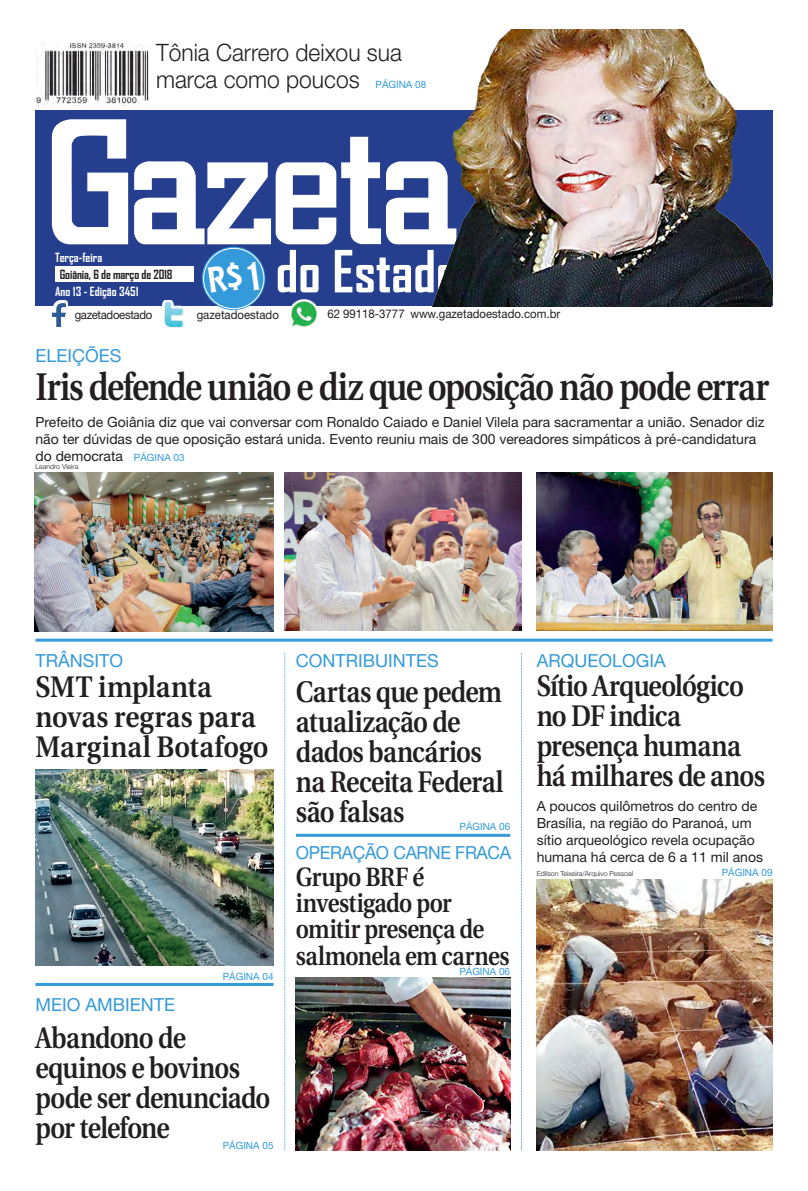
<style>
.page{position:relative;width:808px;height:1191px;background:#fff}
.page>*{position:absolute;margin:0;border:0;box-sizing:border-box;transform-origin:0 0}
.t1{font:700 55.6px "Agency FB";color:#fff}
.Manchete{font:600 38.5px "Utopia";letter-spacing:-.04em;color:#231f20;scale:.85 1}
.Manchete-2{font:600 29.7px/30px "Utopia";letter-spacing:-.025em;color:#231f20;scale:.86 1}
.Manchete-3{font:600 29.7px/30px "Utopia";color:#231f20;scale:.91 1}
.Manchete-4{font:600 26.4px/26px "Utopia";letter-spacing:-.025em;color:#231f20;scale:.86 1}
.t2{font:300 24px/27px "Helvetica Neue";color:#231f20;scale:.95 1}
.Retranca{font:18px "Helvetica Neue";color:#349ada}
.Retranca-2{font:18px "Helvetica Neue";letter-spacing:-.02em;color:#349ada}
.txt_colunas{font:14px/17px "Helvetica Neue";color:#231f20}
.t3{font:700 12.1px "Agency FB";color:#fff}
.t4{font:700 12.1px "Agency FB";letter-spacing:-.01em;color:#231f20}
.t5{font:12px "Helvetica Neue";color:#231f20;scale:.95 1}
.t6{font:12px "Helvetica Neue";letter-spacing:-.03em;color:#231f20;scale:.95 1}
.Retranca-3{font:10px "Helvetica Neue";color:#349ada}
.Crédito_Fotógrafo{font:300 7px "Helvetica Neue";color:#231f20}
</style>
<div class="page">
<svg style="left:285px;top:653px;width:1px;height:497px"></svg>
<svg style="left:521px;top:653px;width:1px;height:497px"></svg>
<hr style="left:35px;top:638px;width:737px;height:3px;background:#349ada">
<hr style="left:35px;top:983px;width:239px;height:3px;background:#349ada">
<hr style="left:296px;top:834px;width:214px;height:3px;background:#349ada">
<div style="left:35px;top:110px;width:737px;height:196px;background:#253f8e"></div>
<svg style="left:52px;top:119px;width:76px;height:125px"></svg>
<svg style="left:134px;top:137px;width:229px;height:107px"></svg>
<img style="left:162px;top:300px;width:22px;height:29px">
<img style="left:290px;top:299px;width:28px;height:28px">
<div style="left:55px;top:266px;width:138px;height:15px;background:#fff"></div>
<svg style="left:202px;top:247px;width:63px;height:63px"></svg>
<div style="left:203px;top:248px;width:61px;height:61px;border:1px solid #fff;border-radius:50%"></div>
<svg style="left:55px;top:300px;width:13px;height:27px"></svg>
<img style="left:52px;top:303px;width:13px;height:23px">
<img style="left:363px;top:30px;width:409px;height:276px">
<img style="left:35px;top:43px;width:113px;height:63px">
<img style="left:35px;top:472px;width:239px;height:159px">
<img style="left:537px;top:472px;width:235px;height:158px">
<img style="left:285px;top:472px;width:237px;height:158px">
<img style="left:35px;top:769px;width:239px;height:196px">
<img style="left:296px;top:977px;width:214px;height:173px">
<img style="left:537px;top:879px;width:235px;height:271px">
<div style="left:208px;top:262px;width:51px;height:31px;background:#349ada"></div>
<p class="t2" style="left:156px;top:39px;width:260px">Tônia Carrero deixou sua marca como poucos</p>
<p class="Retranca-3" style="left:376px;top:78px;width:52px">PÁGINA 08</p>
<p class="t3" style="left:55px;top:250px;width:49px">Terça-feira</p>
<p class="t4" style="left:60px;top:267px;width:114px">Goiânia, 6 de março de 2018</p>
<p class="t3" style="left:55px;top:283px;width:85px">Ano 13 - Edição 3451</p>
<p class="t6" style="left:75px;top:307px;width:83px">gazetadoestado</p>
<p class="t1" style="left:276px;top:237px;width:184px">do Estado</p>
<p class="t5" style="left:197px;top:308px;width:88px">gazetadoestado</p>
<p class="t5" style="left:327px;top:307px;width:83px">62 99118-3777</p>
<p class="t5" style="left:410px;top:307px;width:159px">www.gazetadoestado.com.br</p>
<p class="Retranca" style="left:35px;top:345px;width:88px">ELEIÇÕES</p>
<p class="Manchete" style="left:35px;top:365px;width:865px">Iris defende união e diz que oposição não pode errar</p>
<p class="txt_colunas" style="left:35px;top:413px;width:731px">Prefeito de Goiânia diz que vai conversar com Ronaldo Caiado e Daniel Vilela para sacramentar a união. Senador diz não ter dúvidas de que oposição estará unida. Evento reuniu mais de 300 vereadores simpáticos à pré-candidatura do democrata</p>
<p class="Retranca-3" style="left:134px;top:451px;width:52px">PÁGINA 03</p>
<p class="Crédito_Fotógrafo" style="left:35px;top:462px;width:44px">Leandro Vieira</p>
<p class="Retranca" style="left:35px;top:650px;width:89px">TRÂNSITO</p>
<p class="Manchete-3" style="left:35px;top:672px;width:258px">SMT implanta novas regras para<br>Marginal Botafogo</p>
<p class="Retranca-3" style="left:223px;top:970px;width:52px">PÁGINA 04</p>
<p class="Retranca" style="left:35px;top:994px;width:141px">MEIO AMBIENTE</p>
<p class="Manchete-2" style="left:35px;top:1023px;width:275px">Abandono de equinos e bovinos pode ser denunciado por telefone</p>
<p class="Retranca-3" style="left:223px;top:1139px;width:52px">PÁGINA 05</p>
<p class="Retranca" style="left:296px;top:650px;width:144px">CONTRIBUINTES</p>
<p class="Manchete-2" style="left:296px;top:677px;width:243px">Cartas que pedem atualização de dados bancários na Receita Federal são falsas</p>
<p class="Retranca-2" style="left:296px;top:842px;width:217px">OPERAÇÃO CARNE FRACA</p>
<p class="Manchete-4" style="left:296px;top:864px;width:250px">Grupo BRF é investigado por omitir presença de salmonela em carnes</p>
<p class="Retranca-3" style="left:459px;top:821px;width:52px">PÁGINA 06</p>
<p class="Retranca-3" style="left:459px;top:965px;width:52px">PÁGINA 06</p>
<p class="Retranca" style="left:537px;top:650px;width:131px">ARQUEOLOGIA</p>
<p class="Manchete-2" style="left:537px;top:671px;width:267px">Sítio Arqueológico no DF indica presença humana há milhares de anos</p>
<p class="txt_colunas" style="left:537px;top:797px;width:228px">A poucos quilômetros do centro de Brasília, na região do Paranoá, um sítio arqueológico revela ocupação humana há cerca de 6 a 11 mil anos</p>
<p class="Crédito_Fotógrafo" style="left:537px;top:869px;width:98px">Edilson Teixeira/Arquivo Pessoal</p>
<p class="Retranca-3" style="left:722px;top:866px;width:52px">PÁGINA 09</p>
</div>
